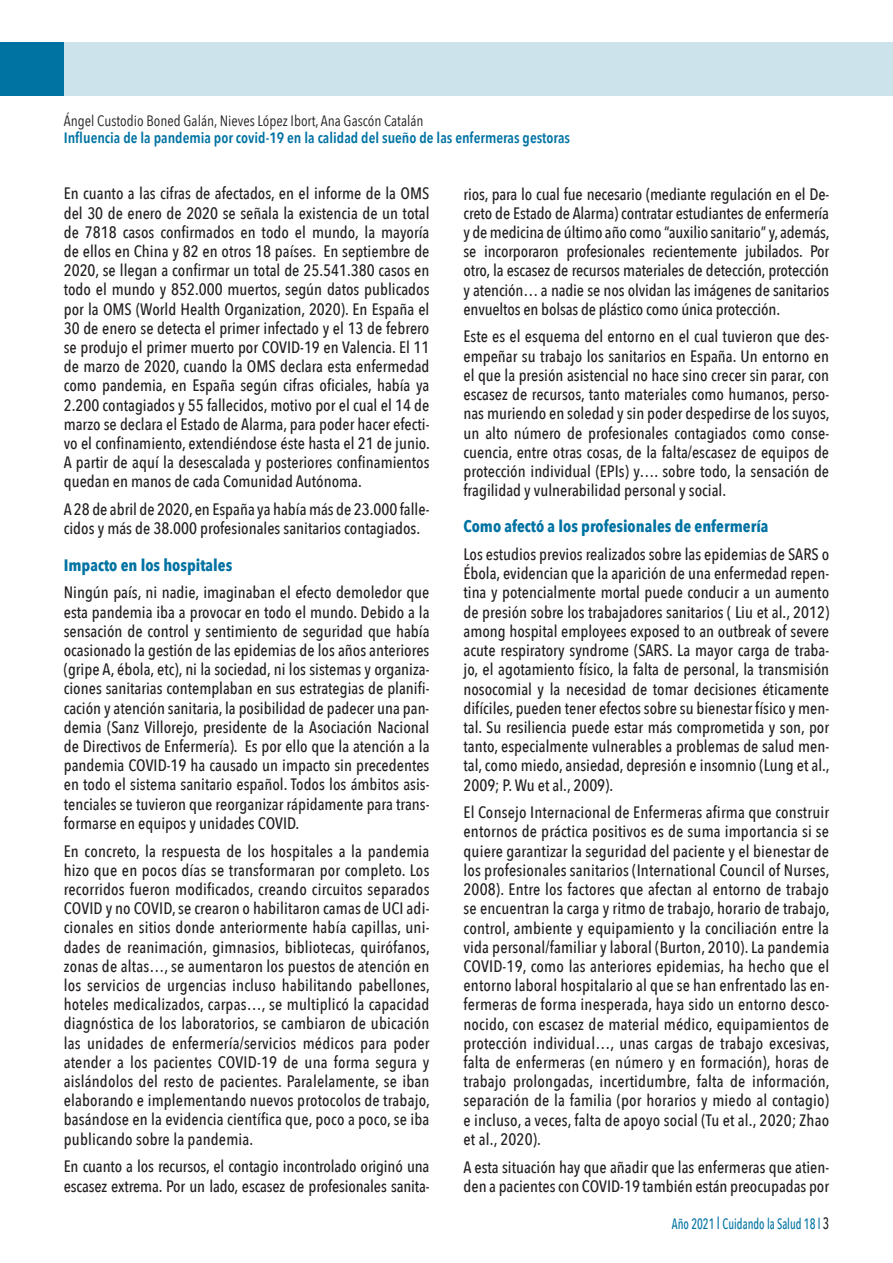
<style>
.page{position:relative;width:893px;height:1263px;background:#fff}
.page>*{position:absolute;margin:0;border:0;box-sizing:border-box;transform-origin:0 0}
.t1{font:500 16.5px/19.2px "Avenir Next Condensed";color:#231f20;text-align:justify}
.t2{font:700 16.5px "Avenir Next Condensed";color:#0073a3}
.t3{font:600 15px "Avenir Next Condensed";color:#0073a3}
.t4{font:15px "Avenir Next Condensed";color:#231f20}
.t5{font:500 15px "Avenir Next Condensed";color:#0073a3;scale:.8 1}
.s1{font-size:16.5px}
.s2{font-size:16.5px;color:#231f20}
</style>
<div class="page">
<div style="left:0;top:43px;width:893px;height:53px;background:#cde3ec"></div>
<div style="left:0;top:43px;width:64px;height:53px;background:#0073a3"></div>
<p class="t4" style="left:64px;top:107px;width:361px">Ángel Custodio Boned Galán, Nieves López Ibort, Ana Gascón Catalán</p>
<p class="t3" style="left:64px;top:125px;width:508px">Influencia de la pandemia por covid-19 en la calidad del sueño de las enfermeras gestoras</p>
<p class="t1" style="left:64px;top:184px;width:368px">En cuanto a las cifras de afectados, en el informe de la OMS del 30 de enero de 2020 se señala la existencia de un total de 7818 casos confirmados en todo el mundo, la mayoría de ellos en China y 82 en otros 18 países. En septiembre de 2020, se llegan a confirmar un total de 25.541.380 casos en todo el mundo y 852.000 muertos, según datos publicados por la OMS (World Health Organization, 2020). En España el 30 de enero se detecta el primer infectado y el 13 de febrero se produjo el primer muerto por COVID-19 en Valencia. El 11 de marzo de 2020, cuando la OMS declara esta enfermedad como pandemia, en España según cifras oficiales, había ya 2.200 contagiados y 55 fallecidos, motivo por el cual el 14 de marzo se declara el Estado de Alarma, para poder hacer efecti&shy;vo el confinamiento, extendiéndose éste hasta el 21 de junio.<br>A partir de aquí la desescalada y posteriores confinamientos quedan en manos de cada Comunidad Autónoma.</p>
<p class="t1" style="left:64px;top:500px;width:367px">A 28 de abril de 2020, en España ya había más de 23.000 falle&shy;cidos y más de 38.000 profesionales sanitarios contagiados.</p>
<p class="t2" style="left:64px;top:555px;width:170px">Impacto en los hospitales</p>
<p class="t1" style="left:64px;top:583px;width:367px">Ningún país, ni nadie, imaginaban el efecto demoledor que esta pandemia iba a provocar en todo el mundo. Debido a la sensación de control y sentimiento de seguridad que había ocasionado la gestión de las epidemias de los años anteriores (gripe A, ébola, etc), ni la sociedad, ni los sistemas y organiza&shy;ciones sanitarias contemplaban en sus estrategias de planifi&shy;cación y atención sanitaria, la posibilidad de padecer una pan&shy;demia (Sanz Villorejo, presidente de la Asociación Nacional de Directivos de Enfermería). Es por ello que la atención a la pandemia COVID-19 ha causado un impacto sin precedentes en todo el sistema sanitario español. Todos los ámbitos asis&shy;tenciales se tuvieron que reorganizar rápidamente para trans&shy;formarse en equipos y unidades COVID.</p>
<p class="t1" style="left:64px;top:841px;width:368px">En concreto, la respuesta de los hospitales a la pandemia hizo que en pocos días se transformaran por completo. Los recorridos fueron modificados, creando circuitos separados COVID y no COVID, se crearon o habilitaron camas de UCI adi&shy;cionales en sitios donde anteriormente había capillas, uni&shy;dades de reanimación, gimnasios, bibliotecas, quirófanos, zonas de altas…, se aumentaron los puestos de atención en los servicios de urgencias incluso habilitando pabellones, hoteles medicalizados, carpas…, se multiplicó la capacidad diagnóstica de los laboratorios, se cambiaron de ubicación las unidades de enfermería/servicios médicos para poder atender a los pacientes COVID-19 de una forma segura y aislándolos del resto de pacientes. Paralelamente, se iban elaborando e implementando nuevos protocolos de trabajo, basándose en la evidencia científica que, poco a poco, se iba publicando sobre la pandemia.</p>
<p class="t1" style="left:64px;top:1157px;width:367px">En cuanto a los recursos, el contagio incontrolado originó una escasez extrema. Por un lado, escasez de profesionales sanita-</p>
<p class="t1" style="left:463px;top:184px;width:368px">rios, para lo cual fue necesario (mediante regulación en el De&shy;creto de Estado de Alarma) contratar estudiantes de enfermería y de medicina de último año como “auxilio sanitario” y, además, se incorporaron profesionales recientemente jubilados. Por otro, la escasez de recursos materiales de detección, protección y atención… a nadie se nos olvidan las imágenes de sanitarios envueltos en bolsas de plástico como única protección.</p>
<p class="t1" style="left:463px;top:327px;width:368px">Este es el esquema del entorno en el cual tuvieron que des&shy;empeñar su trabajo los sanitarios en España. Un entorno en el que la presión asistencial no hace sino crecer sin parar, con escasez de recursos, tanto materiales como humanos, perso&shy;nas muriendo en soledad y sin poder despedirse de los suyos, un alto número de profesionales contagiados como conse&shy;cuencia, entre otras cosas, de la falta/escasez de equipos de protección individual (EPIs) y…. sobre todo, la sensación de fragilidad y vulnerabilidad personal y social.</p>
<p class="t2" style="left:463px;top:516px;width:307px">Como afectó a los profesionales de enfermería</p>
<p class="t1" style="left:463px;top:545px;width:368px">Los estudios previos realizados sobre las epidemias de SARS o Ébola, evidencian que la aparición de una enfermedad repen&shy;tina y potencialmente mortal puede conducir a un aumento de presión sobre los trabajadores sanitarios ( Liu et al., 2012) among hospital employees exposed to an outbreak of severe acute respiratory syndrome (SARS. La mayor carga de traba&shy;jo, el agotamiento físico, la falta de personal, la transmisión nosocomial y la necesidad de tomar decisiones éticamente difíciles, pueden tener efectos sobre su bienestar físico y men&shy;tal. Su resiliencia puede estar más comprometida y son, por tanto, especialmente vulnerables a problemas de salud men&shy;tal, como miedo, ansiedad, depresión e insomnio (Lung et al., 2009; P. Wu et al., 2009).</p>
<p class="t1" style="left:463px;top:803px;width:368px">El Consejo Internacional de Enfermeras afirma que construir entornos de práctica positivos es de suma importancia si se quiere garantizar la seguridad del paciente y el bienestar de los profesionales sanitarios (International Council of Nurses, 2008). Entre los factores que afectan al entorno de trabajo se encuentran la carga y ritmo de trabajo, horario de trabajo, control, ambiente y equipamiento y la conciliación entre la vida personal/familiar y laboral (Burton, 2010). La pandemia COVID-19, como las anteriores epidemias, ha hecho que el entorno laboral hospitalario al que se han enfrentado las en&shy;fermeras de forma inesperada, haya sido un entorno desco&shy;nocido, con escasez de material médico, equipamientos de protección individual…, unas cargas de trabajo excesivas, falta de enfermeras (en número y en formación), horas de trabajo prolongadas, incertidumbre, falta de información, separación de la familia (por horarios y miedo al contagio) e incluso, a veces, falta de apoyo social (Tu et al., 2020; Zhao et al., 2020).</p>
<p class="t1" style="left:463px;top:1157px;width:367px">A esta situación hay que añadir que las enfermeras que atien&shy;den a pacientes con COVID-19 también están preocupadas por</p>
<p class="t5" style="left:672px;top:1215px;width:198px">Año 2021 <span class="s1">l</span> Cuidando la Salud 18 l <span class="s2">3</span></p>
</div>
